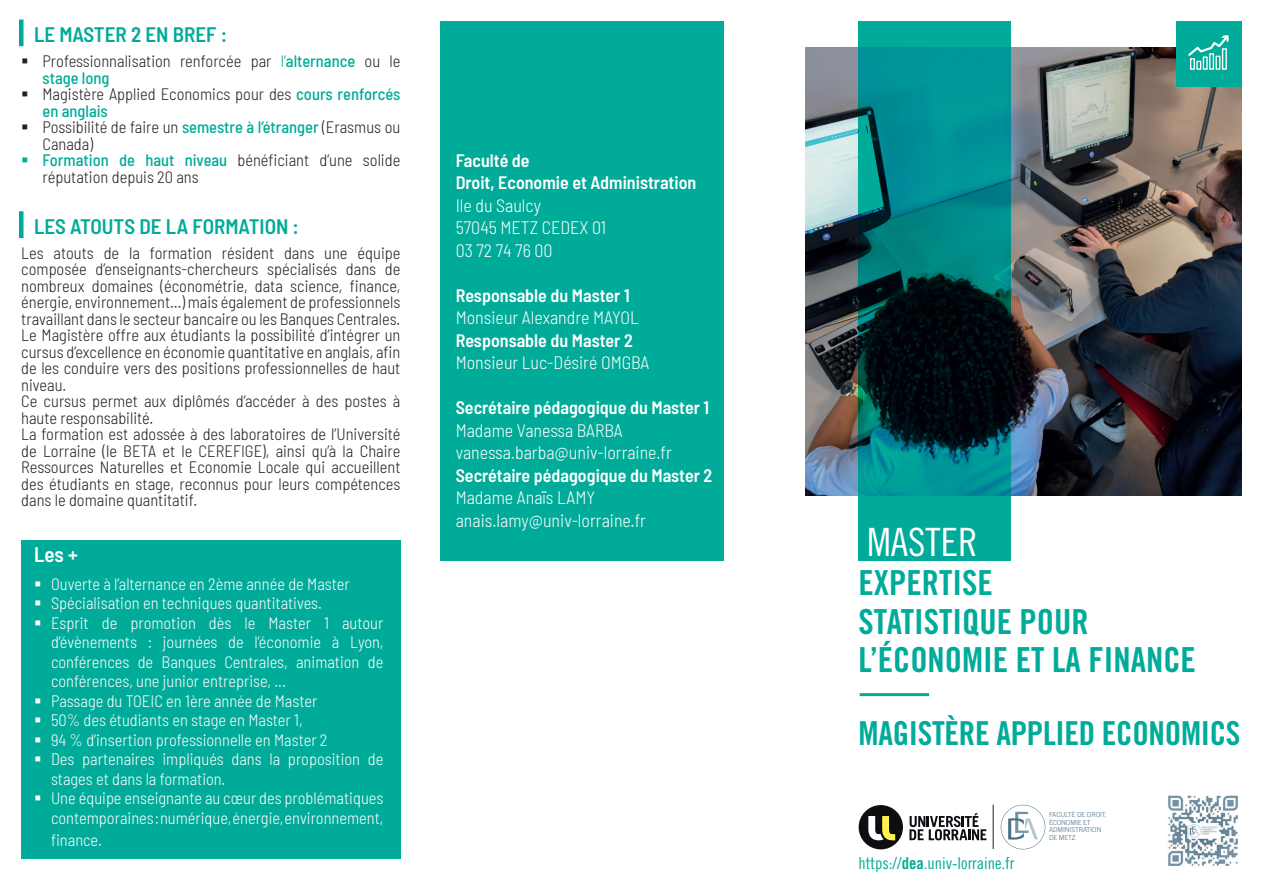
<style>
.page{position:relative;width:1263px;height:893px;background:#fff}
.page>*{position:absolute;margin:0;border:0;box-sizing:border-box;transform-origin:0 0}
.t1{font:39px "Trade Gothic LT Std Cn 18";color:#fff}
.t2{font:34.5px/38.2px "Trade Gothic LT Std Bd Cn 20";color:#00ab99}
.t3{font:33px "Trade Gothic LT Std Bd Cn 20";letter-spacing:-.01em;color:#00ab99}
.t4{font:600 semi-condensed 21px "Barlow";color:#00ab99}
.t5{font:600 semi-condensed 21px "Barlow";color:#fff}
.t6{font:300 semi-condensed 18px/22.5px "Barlow";color:#fff}
.t7{font:600 semi-condensed 18px/22.5px "Barlow";color:#fff}
.t8{font:300 semi-condensed 16.5px/16.5px "Barlow";color:#231f20}
.t9{font:300 semi-condensed 16.5px/19.5px "Barlow";color:#fff}
.t10{font:16.5px "Trade Gothic LT Std Cn 18";color:#00ab99}
.t11{font:300 6.9px/7.5px "Trade Gothic LT Std";letter-spacing:-.025em;color:#4c7287}
.s1{color:#00ab99}
.s2{font-weight:500;color:#00ab99}
.s3{font-family:"Trade Gothic LT Std Bd Cn 20"}
</style>
<div class="page">
<img style="left:806px;top:47px;width:436px;height:448px">
<svg style="left:859px;top:21px;width:152px;height:539px;background:#006c6c"></svg>
<svg style="left:909px;top:813px;width:77px;height:27px"></svg>
<div style="left:859px;top:805px;width:44px;height:44px;background:#0f0c12;border-radius:50%"></div>
<svg style="left:868px;top:816px;width:27px;height:24px"></svg>
<hr style="left:993px;top:805px;width:1px;height:44px;background:#231f20">
<svg style="left:1001px;top:805px;width:44px;height:44px"></svg>
<img style="left:1168px;top:795px;width:70px;height:71px">
<div style="left:1176px;top:21px;width:66px;height:65px;background:#00ab99"></div>
<svg style="left:1188px;top:35px;width:41px;height:23px"></svg>
<div style="left:1190px;top:58px;width:5px;height:12px;border:1px solid #fff"></div>
<div style="left:1196px;top:61px;width:5px;height:9px;border:1px solid #fff"></div>
<div style="left:1203px;top:56px;width:5px;height:14px;border:1px solid #fff"></div>
<div style="left:1209px;top:53px;width:5px;height:17px;border:1px solid #fff"></div>
<div style="left:1215px;top:56px;width:5px;height:14px;border:1px solid #fff"></div>
<div style="left:1222px;top:48px;width:5px;height:22px;border:1px solid #fff"></div>
<div style="left:440px;top:21px;width:283px;height:540px;background:#00ab99"></div>
<div style="left:19px;top:20px;width:5px;height:26px;background:#00ab99"></div>
<div style="left:19px;top:211px;width:5px;height:27px;background:#00ab99"></div>
<div style="left:21px;top:541px;width:379px;height:318px;background:#00ab99"></div>
<hr style="left:860px;top:693px;width:69px;height:3px;background:#00ab99">
<p class="t4" style="left:34px;top:19px;width:195px">LE MASTER 2 EN BREF :</p>
<p class="t8" style="left:42px;top:52px;width:359px">Professionnalisation renforcée par <span class="s1">l’</span><span class="s2">alternance</span> ou le <span class="s2">stage long<br></span>Magistère Applied Economics pour des <span class="s2">cours renforcés en anglais<br></span>Possibilité de faire un <span class="s2">semestre à l’étranger</span> (Erasmus ou Canada)<br><span class="s2">Formation de haut niveau</span> bénéficiant d’une solide réputation depuis 20 ans</p>
<p class="t4" style="left:34px;top:211px;width:266px">LES ATOUTS DE LA FORMATION :</p>
<p class="t8" style="left:21px;top:243px;width:381px">Les atouts de la formation résident dans une équipe composée d’enseignants-chercheurs spécialisés dans de nombreux domaines (économétrie, data science, finance, énergie, environnement…) mais également de professionnels travaillant dans le secteur bancaire ou les Banques Centrales.<br>Le Magistère offre aux étudiants la possibilité d’intégrer un cursus d’excellence en économie quantitative en anglais, afin de les conduire vers des positions professionnelles de haut niveau.<br>Ce cursus permet aux diplômés d’accéder à des postes à haute responsabilité.<br>La formation est adossée à des laboratoires de l’Université de Lorraine (le BETA et le CEREFIGE), ainsi qu’à la Chaire Ressources Naturelles et Economie Locale qui accueillent des étudiants en stage, reconnus pour leurs compétences dans le domaine quantitatif.</p>
<p class="t5" style="left:34px;top:539px;width:45px">Les +</p>
<p class="t9" style="left:51px;top:573px;width:334px">Ouverte à l’alternance en 2ème année de Master Spécialisation en techniques quantitatives.<br>Esprit de promotion dès le Master 1 autour d’évènements : journées de l’économie à Lyon, conférences de Banques Centrales, animation de conférences, une junior entreprise, ...<br>Passage du TOEIC en 1ère année de Master<br>50% des étudiants en stage en Master 1,<br>94 % d’insertion professionnelle en Master 2<br>Des partenaires impliqués dans la proposition de stages et dans la formation.<br>Une équipe enseignante au cœur des problématiques contemporaines : numérique, énergie, environnement,</p>
<p class="t9" style="left:51px;top:829px;width:52px">finance.</p>
<p class="t7" style="left:456px;top:148px;width:242px">Faculté de<br>Droit, Economie et Administration</p>
<p class="t6" style="left:456px;top:193px;width:152px">Ile du Saulcy<br>57045 METZ CEDEX 01<br>03 72 74 76 00</p>
<p class="t7" style="left:456px;top:283px;width:175px">Responsable du Master 1</p>
<p class="t6" style="left:456px;top:305px;width:185px">Monsieur Alexandre MAYOL</p>
<p class="t7" style="left:456px;top:328px;width:179px">Responsable du Master 2</p>
<p class="t6" style="left:456px;top:350px;width:195px">Monsieur Luc-Désiré OMGBA</p>
<p class="t7" style="left:456px;top:395px;width:255px">Secrétaire pédagogique du Master 1</p>
<p class="t6" style="left:456px;top:418px;width:218px">Madame Vanessa BARBA vanessa.barba@univ-lorraine.fr</p>
<p class="t7" style="left:456px;top:463px;width:258px">Secrétaire pédagogique du Master 2</p>
<p class="t6" style="left:456px;top:485px;width:192px">Madame Anaïs LAMY anais.lamy@univ-lorraine.fr</p>
<h1 class="t1" style="left:867px;top:519px;width:112px">MASTER</h1>
<h2 class="t2" style="left:859px;top:564px;width:339px">EXPERTISE<br>STATISTIQUE POUR<br>L’ÉCONOMIE ET LA FINANCE</h2>
<h3 class="t3" style="left:859px;top:713px;width:383px">MAGISTÈRE APPLIED ECONOMICS</h3>
<p class="t10" style="left:859px;top:853px;width:157px">https://<span class="s3">dea</span>.univ-lorraine.fr</p>
<p class="t11" style="left:1049px;top:811px;width:59px">FACULTÉ DE DROIT,<br>ÉCONOMIE ET<br>ADMINISTRATION<br>DE METZ</p>
</div>
